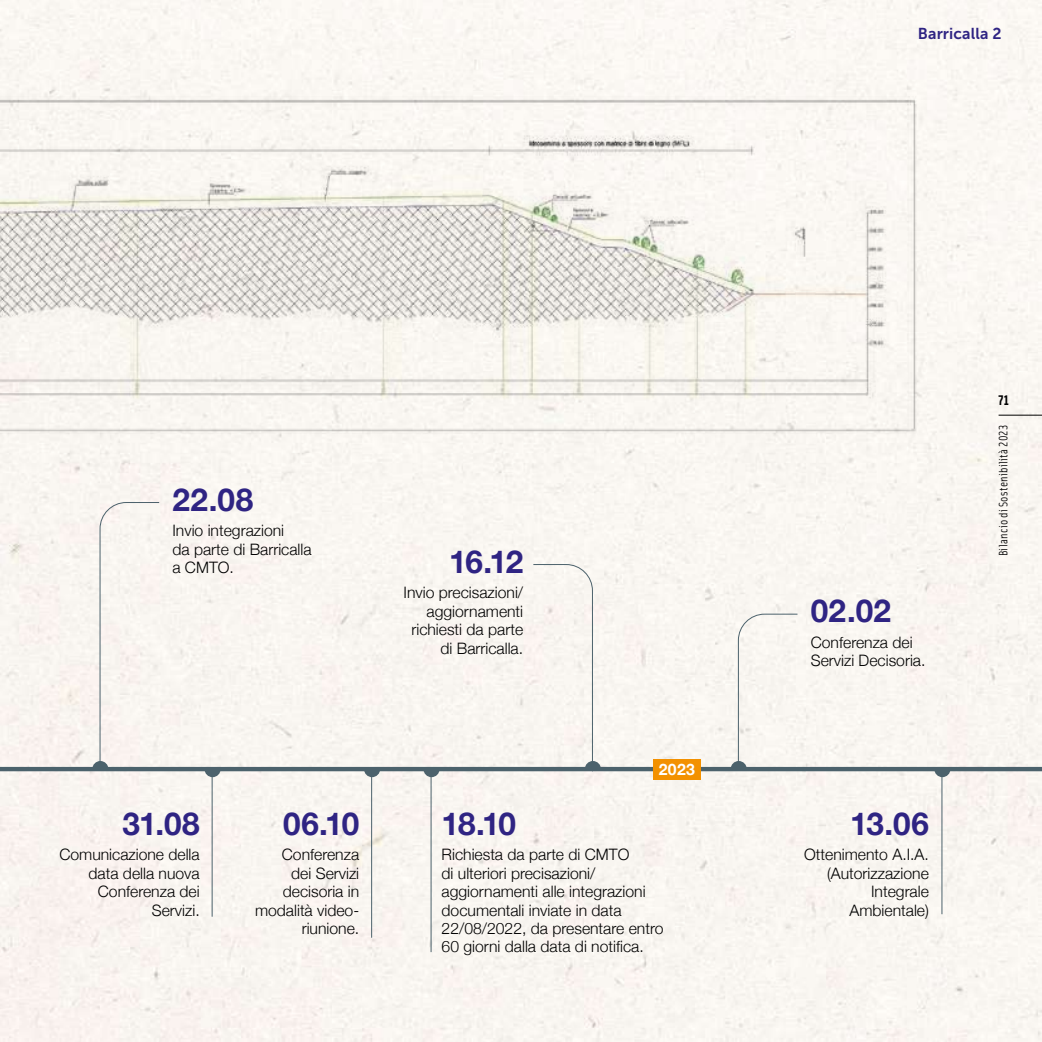
<style>
.page{position:relative;width:1042px;height:1042px;background:#f9f6f1}
.page>*{position:absolute;margin:0;border:0;box-sizing:border-box;transform-origin:0 0}
.t1{font:700 31.5px "Helvetica Neue";letter-spacing:-.005em;color:#2f2483}
.t2{font:300 15.75px/18.4px "Helvetica Neue";color:#000;text-align:right}
.t3{font:15.75px "Museo Sans 700";letter-spacing:.01em;color:#2f2483}
.t4{font:700 15.75px "Helvetica Neue";color:#fff}
.t5{font:700 14px "Solex OT";color:#000}
.t6{font:12.25px "Solex OT";letter-spacing:.025em;color:#000}
</style>
<div class="page">
<hr style="left:0;top:767px;width:1042px;height:4px;background:#4c626c">
<svg style="left:204px;top:771px;width:17px;height:6px"></svg>
<hr style="left:212px;top:773px;width:1px;height:143px;background:#4c626c">
<svg style="left:364px;top:771px;width:16px;height:6px"></svg>
<hr style="left:371px;top:773px;width:1px;height:164px;background:#4c626c">
<svg style="left:423px;top:771px;width:16px;height:6px"></svg>
<hr style="left:431px;top:773px;width:1px;height:179px;background:#4c626c">
<svg style="left:934px;top:771px;width:16px;height:6px"></svg>
<hr style="left:941px;top:773px;width:1px;height:141px;background:#4c626c">
<svg style="left:92px;top:502px;width:68px;height:265px"></svg>
<div style="left:730px;top:613px;width:68px;height:154px;background:#f9f6f1"></div>
<svg style="left:532px;top:564px;width:69px;height:208px"></svg>
<div style="left:653px;top:758px;width:47px;height:21px;background:#f39100"></div>
<img style="left:0;top:96px;width:918px;height:337px">
<hr style="left:998px;top:415px;width:44px;height:1px;background:#000">
<p class="t3" style="left:918px;top:25px;width:85px">Barricalla 2</p>
<h1 class="t1" style="left:172px;top:474px;width:82px">22.08</h1>
<p class="t2" style="left:172px;top:520px;width:141px;text-align:left">Invio integrazioni<br>da parte di Barricalla a CMTO.</p>
<h1 class="t1" style="left:122px;top:798px;width:79px">31.08</h1>
<p class="t2" style="left:59px;top:844px;width:142px">Comunicazione della data della nuova<br>Conferenza dei<br>Servizi.</p>
<h1 class="t1" style="left:283px;top:798px;width:78px">06.10</h1>
<p class="t2" style="left:255px;top:844px;width:106px">Conferenza<br>dei Servizi decisoria in modalità video&shy;riunione.</p>
<h1 class="t1" style="left:449px;top:536px;width:75px">16.12</h1>
<p class="t2" style="left:403px;top:582px;width:121px">Invio precisazioni/ aggiornamenti richiesti da parte di Barricalla.</p>
<p class="t4" style="left:659px;top:757px;width:38px">2023</p>
<h1 class="t1" style="left:441px;top:798px;width:76px">18.10</h1>
<p class="t2" style="left:441px;top:844px;width:223px;text-align:left">Richiesta da parte di CMTO<br>di ulteriori precisazioni/ aggiornamenti alle integrazioni documentali inviate in data<br>22/08/2022, da presentare entro<br>60 giorni dalla data di notifica.</p>
<h1 class="t1" style="left:811px;top:586px;width:82px">02.02</h1>
<p class="t2" style="left:811px;top:632px;width:116px;text-align:left">Conferenza dei<br>Servizi Decisoria.</p>
<h1 class="t1" style="left:850px;top:798px;width:80px">13.06</h1>
<p class="t2" style="left:804px;top:844px;width:126px">Ottenimento A.I.A. (Autorizzazione<br>Integrale<br>Ambientale)</p>
<p class="t5" style="left:998px;top:391px;width:12px">71</p>
<p class="t6" style="left:995px;top:556px;width:133px;rotate:-90deg">Bilancio di Sostenibilità 2023</p>
</div>
